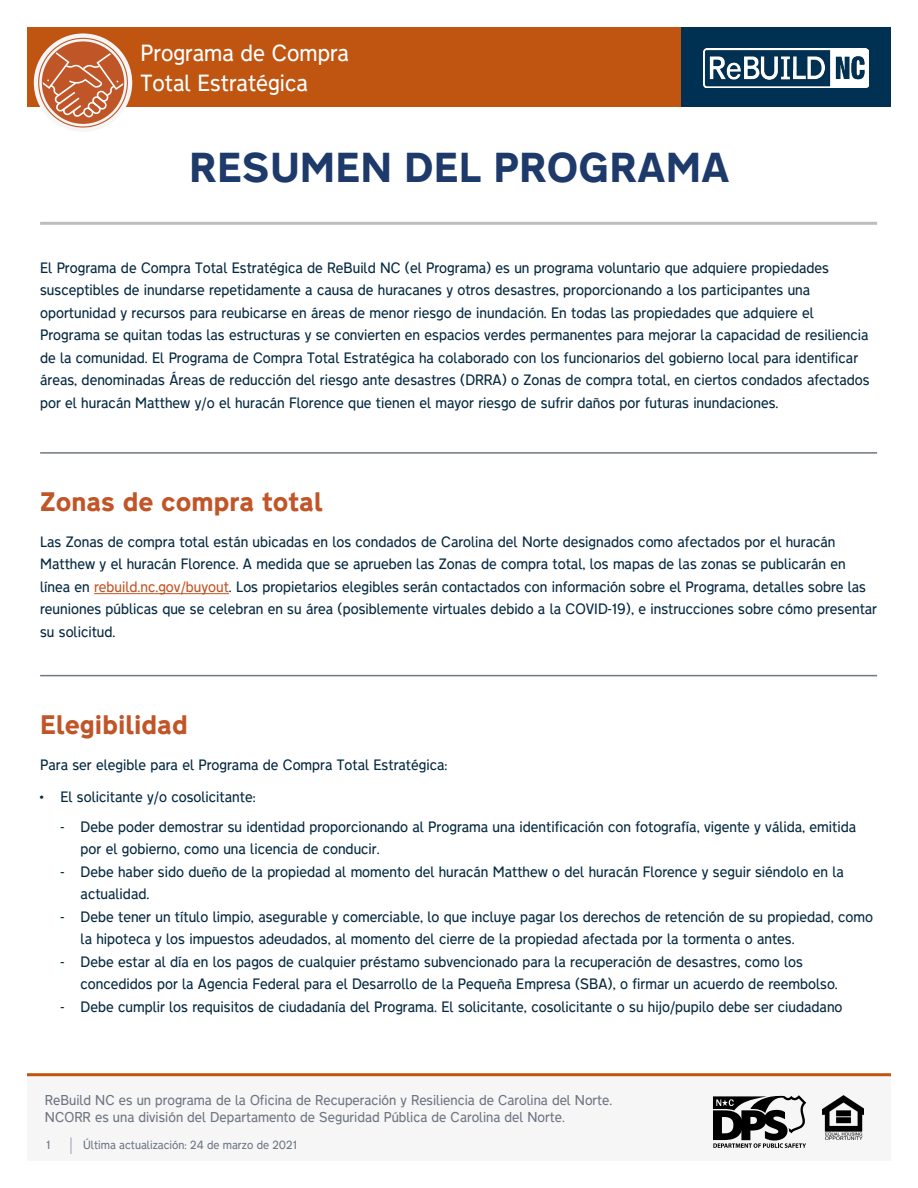
<style>
.page{position:relative;width:918px;height:1188px;background:#fff}
.page>*{position:absolute;margin:0;border:0;box-sizing:border-box;transform-origin:0 0}
.t1{font:800 37.5px "Transport New";color:#1d3a6b}
.t2{font:800 24px "Transport New";color:#c15527}
.t3{font:300 21px/30px "Transport New";color:#fff}
.body{font:300 13.5px/22.5px "Transport New";color:#052940}
.t4{font:300 12.9px/17.1px "Transport New";color:#6f7784}
.t5{font:300 10.65px "Transport New";color:#6f7784}
.s1{color:#c15527}
</style>
<div class="page">
<div style="left:27px;top:1076px;width:864px;height:85px;background:#f6f6f6"></div>
<svg style="left:71px;top:1137px;width:1px;height:17px"></svg>
<hr style="left:27px;top:1073px;width:864px;height:3px;background:#c05411">
<div style="left:27px;top:27px;width:864px;height:80px;background:#003052"></div>
<div style="left:27px;top:27px;width:653px;height:80px;background:#c05411"></div>
<img style="left:703px;top:49px;width:166px;height:38px">
<div style="left:34px;top:33px;width:98px;height:99px;background:#f6f6f6;border-radius:50%"></div>
<svg style="left:38px;top:38px;width:90px;height:90px"></svg>
<img style="left:822px;top:1095px;width:42px;height:45px">
<svg style="left:713px;top:1095px;width:93px;height:53px"></svg>
<hr style="left:40px;top:222px;width:837px;height:3px;background:#bdbdbd">
<hr style="left:40px;top:452px;width:837px;height:2px;background:#6f7784">
<hr style="left:94px;top:593px;width:135px;height:1px;background:#c15527">
<hr style="left:40px;top:675px;width:837px;height:1px;background:#6f7784">
<h3 class="t3" style="left:141px;top:37px;width:210px">Programa de Compra<br>Total Estratégica</h3>
<h1 class="t1" style="left:189px;top:138px;width:542px">RESUMEN DEL PROGRAMA</h1>
<p class="body" style="left:40px;top:256px;width:831px">El Programa de Compra Total Estratégica de ReBuild NC (el Programa) es un programa voluntario que adquiere propiedades susceptibles de inundarse repetidamente a causa de huracanes y otros desastres, proporcionando a los participantes una oportunidad y recursos para reubicarse en áreas de menor riesgo de inundación. En todas las propiedades que adquiere el Programa se quitan todas las estructuras y se convierten en espacios verdes permanentes para mejorar la capacidad de resiliencia de la comunidad. El Programa de Compra Total Estratégica ha colaborado con los funcionarios del gobierno local para identificar áreas, denominadas Áreas de reducción del riesgo ante desastres (DRRA) o Zonas de compra total, en ciertos condados afectados por el huracán Matthew y/o el huracán Florence que tienen el mayor riesgo de sufrir daños por futuras inundaciones.</p>
<h2 class="t2" style="left:40px;top:483px;width:284px">Zonas de compra total</h2>
<p class="body" style="left:40px;top:530px;width:839px">Las Zonas de compra total están ubicadas en los condados de Carolina del Norte designados como afectados por el huracán Matthew y el huracán Florence. A medida que se aprueben las Zonas de compra total, los mapas de las zonas se publicarán en línea en <span class="s1">rebuild.nc.gov/buyout</span>. Los propietarios elegibles serán contactados con información sobre el Programa, detalles sobre las reuniones públicas que se celebran en su área (posiblemente virtuales debido a la COVID-19), e instrucciones sobre cómo presentar su solicitud.</p>
<h2 class="t2" style="left:40px;top:705px;width:149px">Elegibilidad</h2>
<p class="body" style="left:40px;top:753px;width:409px">Para ser elegible para el Programa de Compra Total Estratégica:</p>
<p class="body" style="left:40px;top:785px;width:217px">• El solicitante y/o cosolicitante:</p>
<p class="body" style="left:81px;top:815px;width:777px;text-indent:-20px">- Debe poder demostrar su identidad proporcionando al Programa una identificación con fotografía, vigente y válida, emitida por el gobierno, como una licencia de conducir.</p>
<p class="body" style="left:81px;top:860px;width:765px;text-indent:-20px">- Debe haber sido dueño de la propiedad al momento del huracán Matthew o del huracán Florence y seguir siéndolo en la actualidad.</p>
<p class="body" style="left:81px;top:905px;width:794px;text-indent:-20px">- Debe tener un título limpio, asegurable y comerciable, lo que incluye pagar los derechos de retención de su propiedad, como la hipoteca y los impuestos adeudados, al momento del cierre de la propiedad afectada por la tormenta o antes.</p>
<p class="body" style="left:81px;top:950px;width:759px;text-indent:-20px">- Debe estar al día en los pagos de cualquier préstamo subvencionado para la recuperación de desastres, como los concedidos por la Agencia Federal para el Desarrollo de la Pequeña Empresa (SBA), o firmar un acuerdo de reembolso.</p>
<p class="body" style="left:60px;top:995px;width:784px">- Debe cumplir los requisitos de ciudadanía del Programa. El solicitante, cosolicitante o su hijo/pupilo debe ser ciudadano</p>
<p class="t4" style="left:45px;top:1091px;width:569px">ReBuild NC es un programa de la Oficina de Recuperación y Resiliencia de Carolina del Norte.<br>NCORR es una división del Departamento de Seguridad Pública de Carolina del Norte.</p>
<p class="t5" style="left:46px;top:1137px;width:6px">1</p>
<p class="t5" style="left:83px;top:1137px;width:215px">Última actualización: 24 de marzo de 2021</p>
</div>
